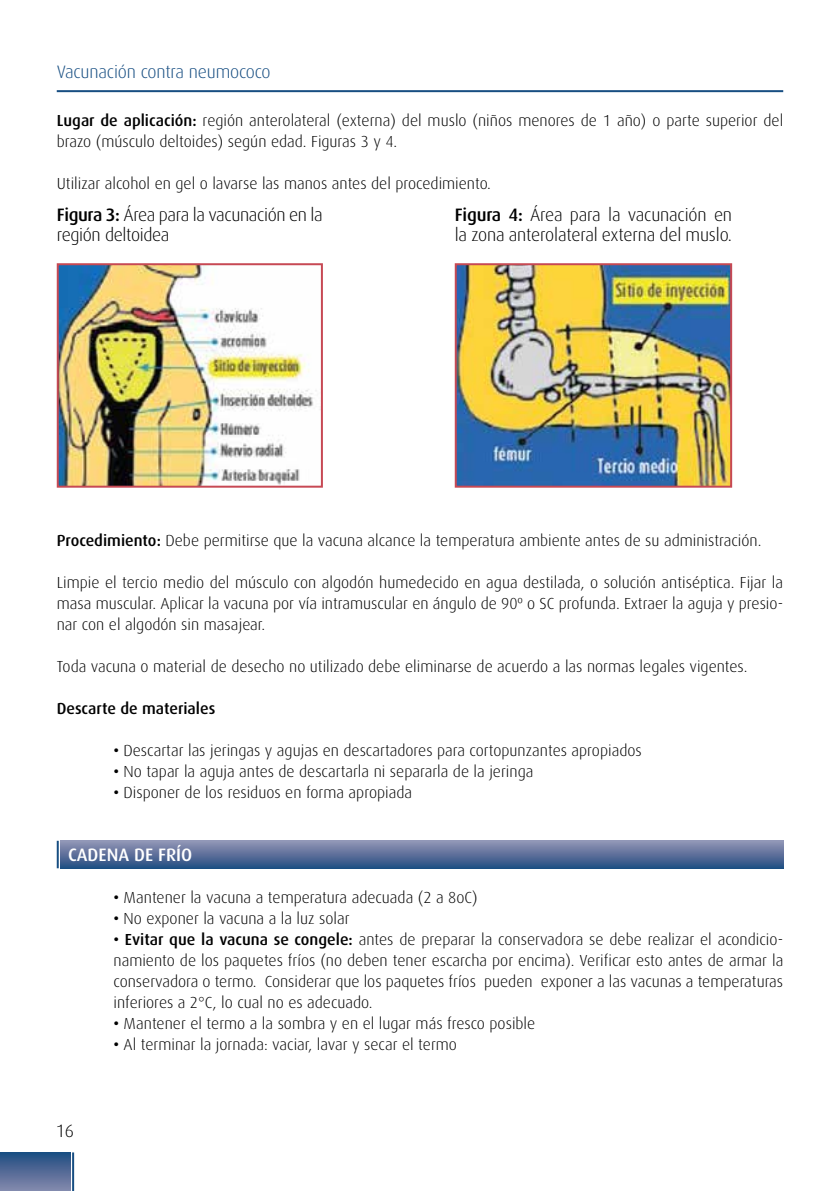
<style>
.page{position:relative;width:840px;height:1191px;background:#fff}
.page>*{position:absolute;margin:0;border:0;box-sizing:border-box;transform-origin:0 0}
.t1{font:300 18px/20px "Dax";letter-spacing:-.02em;color:#000}
.t2{font:300 18px "Dax";letter-spacing:-.01em;color:#174e82}
.t3{font:500 18px "Dax";color:#fff}
.t4{font:300 16px/21px "Dax";color:#000;text-align:justify}
.t5{font:500 16px "Dax";color:#000}
.s1{font-weight:500}
</style>
<div class="page">
<hr style="left:57px;top:90px;width:725px;height:2px;background:#174e82">
<div style="left:0;top:1152px;width:70px;height:39px;background:linear-gradient(to bottom,#1c4c81,#8789ac)"></div>
<hr style="left:72px;top:1152px;width:2px;height:39px;background:#174e82">
<div style="left:61px;top:840px;width:721px;height:28px;background:linear-gradient(to bottom,#9897b6,#295184)"></div>
<hr style="left:57px;top:840px;width:2px;height:28px;background:#174e82">
<img style="left:60px;top:266px;width:257px;height:219px">
<div style="left:57px;top:263px;width:266px;height:225px;border:2px solid #c74954"></div>
<img style="left:457px;top:266px;width:271px;height:219px">
<div style="left:454px;top:263px;width:277px;height:225px;border:2px solid #c74954"></div>
<p class="t2" style="left:57px;top:62px;width:215px">Vacunación contra neumococo</p>
<p class="t4" style="left:57px;top:110px;width:727px"><span class="s1">Lugar de aplicación:</span> región anterolateral (externa) del muslo (niños menores de 1 año) o parte superior del brazo (músculo deltoides) según edad. Figuras 3 y 4.</p>
<p class="t4" style="left:57px;top:173px;width:435px">Utilizar alcohol en gel o lavarse las manos antes del procedimiento.</p>
<p class="t1" style="left:57px;top:205px;width:267px"><span class="s1">Figura 3:</span> Área para la vacunación en la región deltoidea</p>
<p class="t1" style="left:454px;top:205px;width:279px"><span class="s1">Figura 4:</span> Área para la vacunación en la zona anterolateral externa del muslo.</p>
<p class="t4" style="left:57px;top:530px;width:706px"><span class="s1">Procedimiento:</span> Debe permitirse que la vacuna alcance la temperatura ambiente antes de su administración.</p>
<p class="t4" style="left:57px;top:572px;width:727px">Limpie el tercio medio del músculo con algodón humedecido en agua destilada, o solución antiséptica. Fijar la masa muscular. Aplicar la vacuna por vía intramuscular en ángulo de 90º o SC profunda. Extraer la aguja y presio&shy;nar con el algodón sin masajear.</p>
<p class="t4" style="left:57px;top:656px;width:692px">Toda vacuna o material de desecho no utilizado debe eliminarse de acuerdo a las normas legales vigentes.</p>
<p class="t5" style="left:57px;top:699px;width:160px">Descarte de materiales</p>
<p class="t4" style="left:113px;top:740px;width:529px"><span class="s1">•</span> Descartar las jeringas y agujas en descartadores para cortopunzantes apropiados</p>
<p class="t4" style="left:113px;top:761px;width:421px"><span class="s1">•</span> No tapar la aguja antes de descartarla ni separarla de la jeringa</p>
<p class="t4" style="left:113px;top:782px;width:300px"><span class="s1">•</span> Disponer de los residuos en forma apropiada</p>
<p class="t3" style="left:68px;top:845px;width:126px">CADENA DE FRÍO</p>
<p class="t4" style="left:113px;top:887px;width:365px"><span class="s1">•</span> Mantener la vacuna a temperatura adecuada (2 a 8oC)</p>
<p class="t4" style="left:113px;top:908px;width:237px"><span class="s1">•</span> No exponer la vacuna a la luz solar</p>
<p class="t4" style="left:113px;top:929px;width:671px"><span class="s1">• Evitar que la vacuna se congele:</span> antes de preparar la conservadora se debe realizar el acondicio&shy;namiento de los paquetes fríos (no deben tener escarcha por encima). Verificar esto antes de armar la conservadora o termo. Considerar que los paquetes fríos pueden exponer a las vacunas a temperaturas inferiores a 2°C, lo cual no es adecuado.</p>
<p class="t4" style="left:113px;top:1013px;width:423px"><span class="s1">•</span> Mantener el termo a la sombra y en el lugar más fresco posible</p>
<p class="t4" style="left:113px;top:1034px;width:345px"><span class="s1">•</span> Al terminar la jornada: vaciar, lavar y secar el termo</p>
<p class="t1" style="left:56px;top:1121px;width:20px">16</p>
</div>
